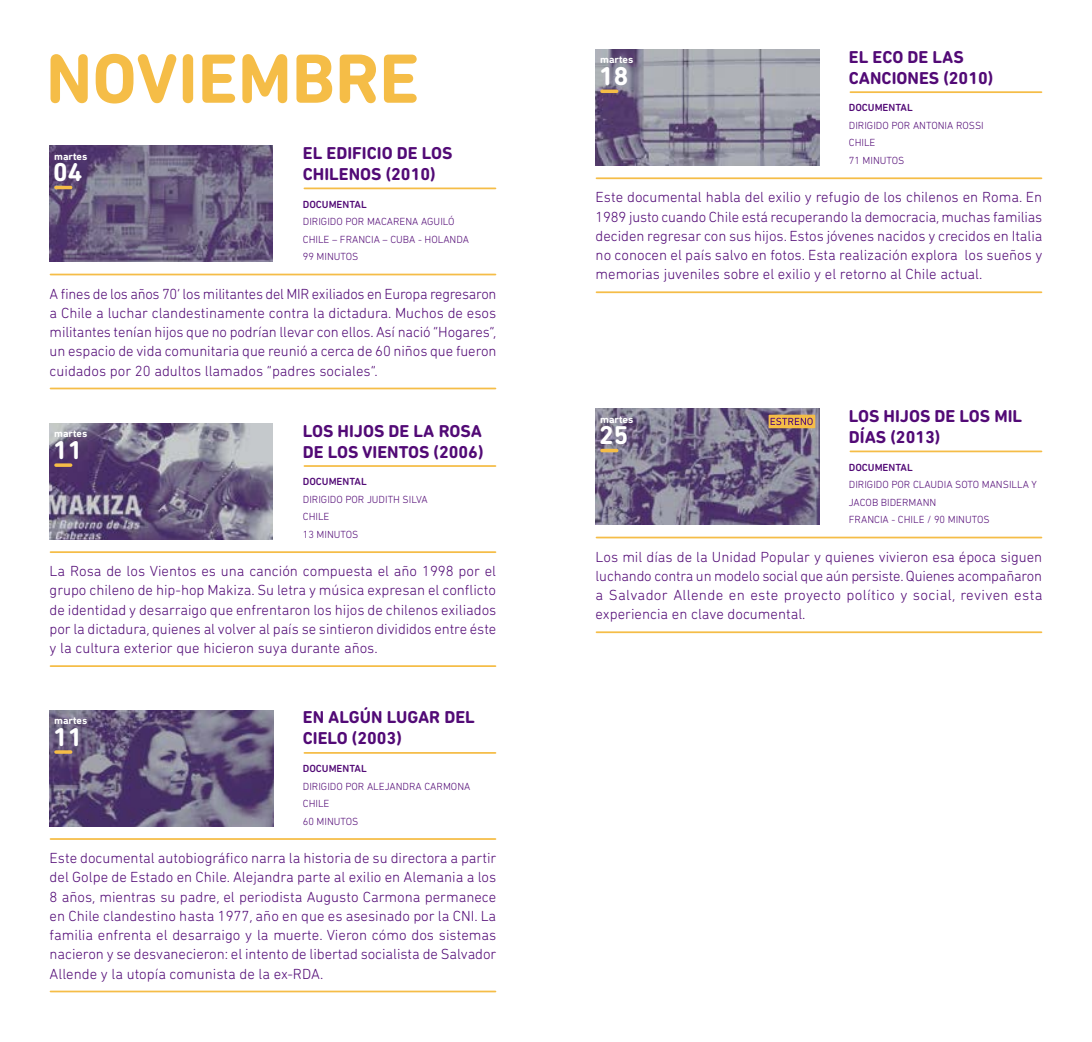
<style>
.page{position:relative;width:1092px;height:1042px;background:#fff}
.page>*{position:absolute;margin:0;border:0;box-sizing:border-box;transform-origin:0 0}
.t1{font:700 70.88px "DIN Next Rounded LT Pro";color:#f5bd47}
.t2{font:700 26.25px "DIN Next Rounded LT Pro";color:#fff}
.t3{font:700 17.5px/21px "DIN Next Rounded LT Pro";color:#520a76}
.t4{font:300 14.88px/19.2px "DIN Next Rounded LT Pro";color:#520a76;text-align:justify}
.t5{font:300 10.5px/17.5px "DIN Next Rounded LT Pro";color:#520a76}
.t6{font:500 10.5px "DIN Next Rounded LT Pro";color:#520a76}
.t7{font:700 10.5px "DIN Next Rounded LT Pro";color:#fff}
</style>
<div class="page">
<img style="left:595px;top:50px;width:224px;height:115px">
<img style="left:595px;top:409px;width:224px;height:116px">
<img style="left:50px;top:146px;width:223px;height:116px">
<img style="left:50px;top:710px;width:223px;height:116px">
<img style="left:50px;top:423px;width:223px;height:116px">
<hr style="left:850px;top:91px;width:191px;height:2px;background:#f5bd47">
<hr style="left:850px;top:450px;width:191px;height:2px;background:#f5bd47">
<hr style="left:596px;top:177px;width:445px;height:2px;background:#f5bd47">
<hr style="left:596px;top:537px;width:445px;height:1px;background:#f5bd47">
<hr style="left:596px;top:291px;width:445px;height:2px;background:#f5bd47">
<hr style="left:596px;top:631px;width:445px;height:2px;background:#f5bd47">
<hr style="left:602px;top:90px;width:14px;height:3px;background:#f5bd47">
<hr style="left:602px;top:449px;width:14px;height:3px;background:#f5bd47">
<div style="left:768px;top:415px;width:47px;height:13px;background:#f5bd47;border:2px solid #f5bd47"></div>
<svg style="left:770px;top:418px;width:42px;height:7px"></svg>
<hr style="left:304px;top:187px;width:191px;height:2px;background:#f5bd47">
<hr style="left:50px;top:274px;width:445px;height:1px;background:#f5bd47">
<hr style="left:50px;top:388px;width:445px;height:1px;background:#f5bd47">
<hr style="left:56px;top:186px;width:15px;height:3px;background:#f5bd47">
<hr style="left:304px;top:752px;width:191px;height:2px;background:#f5bd47">
<hr style="left:50px;top:838px;width:445px;height:2px;background:#f5bd47">
<hr style="left:50px;top:990px;width:445px;height:2px;background:#f5bd47">
<svg style="left:56px;top:750px;width:15px;height:4px"></svg>
<hr style="left:304px;top:465px;width:191px;height:2px;background:#f5bd47">
<hr style="left:50px;top:551px;width:445px;height:2px;background:#f5bd47">
<hr style="left:50px;top:665px;width:445px;height:2px;background:#f5bd47">
<svg style="left:56px;top:463px;width:15px;height:4px"></svg>
<h1 class="t1" style="left:46px;top:37px;width:375px">NOVIEMBRE</h1>
<p class="t3" style="left:303px;top:142px;width:151px">EL EDIFICIO DE LOS<br>CHILENOS (2010)</p>
<p class="t6" style="left:303px;top:198px;width:59px">DOCUMENTAL</p>
<p class="t5" style="left:303px;top:213px;width:80px">Dirigido por Macarena</p>
<p class="t5" style="left:421px;top:213px;width:35px">Aguiló</p>
<p class="t5" style="left:303px;top:230px;width:50px">Chile – Franc</p>
<p class="t5" style="left:371px;top:230px;width:74px">ia – Cuba - Holanda</p>
<p class="t5" style="left:303px;top:248px;width:56px">99 m in utos</p>
<p class="t4" style="left:50px;top:284px;width:448px">A fines de los años 70’ los militantes del MI R exiliados en Europa regresaron a Chile a luchar clandestinamente contra la dictadura. Muchos de esos militantes tenían hijos que no podrían llevar con ellos. Así nació “Hogares”, un espacio de vida comunitaria que reunió a cerca de 60 niños que fueron cuidados por 20 adultos llamados “padres sociales”.</p>
<p class="t7" style="left:54px;top:150px;width:35px">martes</p>
<h2 class="t2" style="left:53px;top:157px;width:31px">04</h2>
<p class="t3" style="left:303px;top:420px;width:182px">LOS HIJOS DE LA ROSA<br>DE LOS VIENTOS (2006)</p>
<p class="t6" style="left:303px;top:475px;width:59px">DOCUMENTAL</p>
<p class="t5" style="left:303px;top:490px;width:115px">Dirigido por Judith Silva<br>Chile<br>13 minutos</p>
<p class="t4" style="left:50px;top:561px;width:448px">La Rosa de los Vientos es una canción compuesta el año 1998 por el grupo chileno de hip-hop Makiza. Su letra y música expresan el conflicto de identidad y desarraigo que enfrentaron los hijos de chilenos exiliados por la dictadura, quienes al volver al país se sintieron divididos entre éste y la cultura exterior que hicieron suya durante años.</p>
<p class="t7" style="left:54px;top:427px;width:35px">martes</p>
<h2 class="t2" style="left:53px;top:434px;width:31px">11</h2>
<p class="t3" style="left:303px;top:707px;width:173px">EN ALGÚN LUGAR DEL<br>CIELO (2003)</p>
<p class="t6" style="left:303px;top:762px;width:59px">DOCUMENTAL</p>
<p class="t5" style="left:303px;top:777px;width:78px">Dirigido por Alejandra</p>
<p class="t5" style="left:424px;top:777px;width:14px">Carm</p>
<p class="t5" style="left:451px;top:777px;width:14px">ona</p>
<p class="t5" style="left:303px;top:794px;width:56px">Chile<br>60 m in utos</p>
<p class="t4" style="left:50px;top:848px;width:448px">Este documental autobiográfico narra la historia de su directora a partir del Golpe de Estado en Chile. Alejandra parte al exilio en Alemania a los 8 años, mientras su padre, el periodista Augusto Carmona permanece en Chile clandestino hasta 1977, año en que es asesinado por la CNI. La familia enfrenta el desarraigo y la muerte. Vieron cómo dos sistemas nacieron y se desvanecieron: el intento de libertad socialista de Salvador Allende y la utopía comunista de la ex-RDA.</p>
<p class="t7" style="left:54px;top:714px;width:35px">martes</p>
<h2 class="t2" style="left:53px;top:721px;width:31px">11</h2>
<p class="t7" style="left:600px;top:54px;width:35px">martes</p>
<h2 class="t2" style="left:599px;top:61px;width:31px">18</h2>
<p class="t3" style="left:848px;top:46px;width:146px">EL ECO DE LAS<br>CANCIONES (2010)</p>
<p class="t6" style="left:848px;top:102px;width:59px">DOCUMENTAL</p>
<p class="t5" style="left:848px;top:116px;width:136px">Dirigido por Antonia Rossi<br>Chile<br>71 minutos</p>
<p class="t4" style="left:595px;top:187px;width:448px">Este documental habla del exilio y refugio de los chilenos en Roma. En 1989 justo cuando Chile está recuperando la democracia, muchas familias deciden regresar con sus hijos. Estos jóvenes nacidos y crecidos en Italia no conocen el país salvo en fotos. Esta realización explora los sueños y memorias juveniles sobre el exilio y el retorno al Chile actual.</p>
<p class="t7" style="left:600px;top:413px;width:35px">martes</p>
<h2 class="t2" style="left:599px;top:420px;width:31px">25</h2>
<p class="t3" style="left:848px;top:405px;width:175px">LOS HIJOS DE LOS MIL<br>DÍAS (2013)</p>
<p class="t6" style="left:848px;top:461px;width:59px">DOCUMENTAL</p>
<p class="t5" style="left:848px;top:476px;width:148px">Dirigido por Claudia Soto Mans</p>
<p class="t5" style="left:1008px;top:476px;width:9px">illa</p>
<p class="t5" style="left:1031px;top:476px;width:7px">y</p>
<p class="t5" style="left:848px;top:493px;width:49px">Jacob Bidermann<br>Franc</p>
<p class="t5" style="left:879px;top:511px;width:110px">ia - Ch ile / 90 m in utos</p>
<p class="t4" style="left:595px;top:547px;width:448px">Los mil días de la U nidad Popular y quienes vivieron esa época siguen luchando contra un modelo social que aún persiste. Quienes acompañaron a Salvador Allende en este proyecto político y social, reviven esta experiencia en clave documental.</p>
</div>
